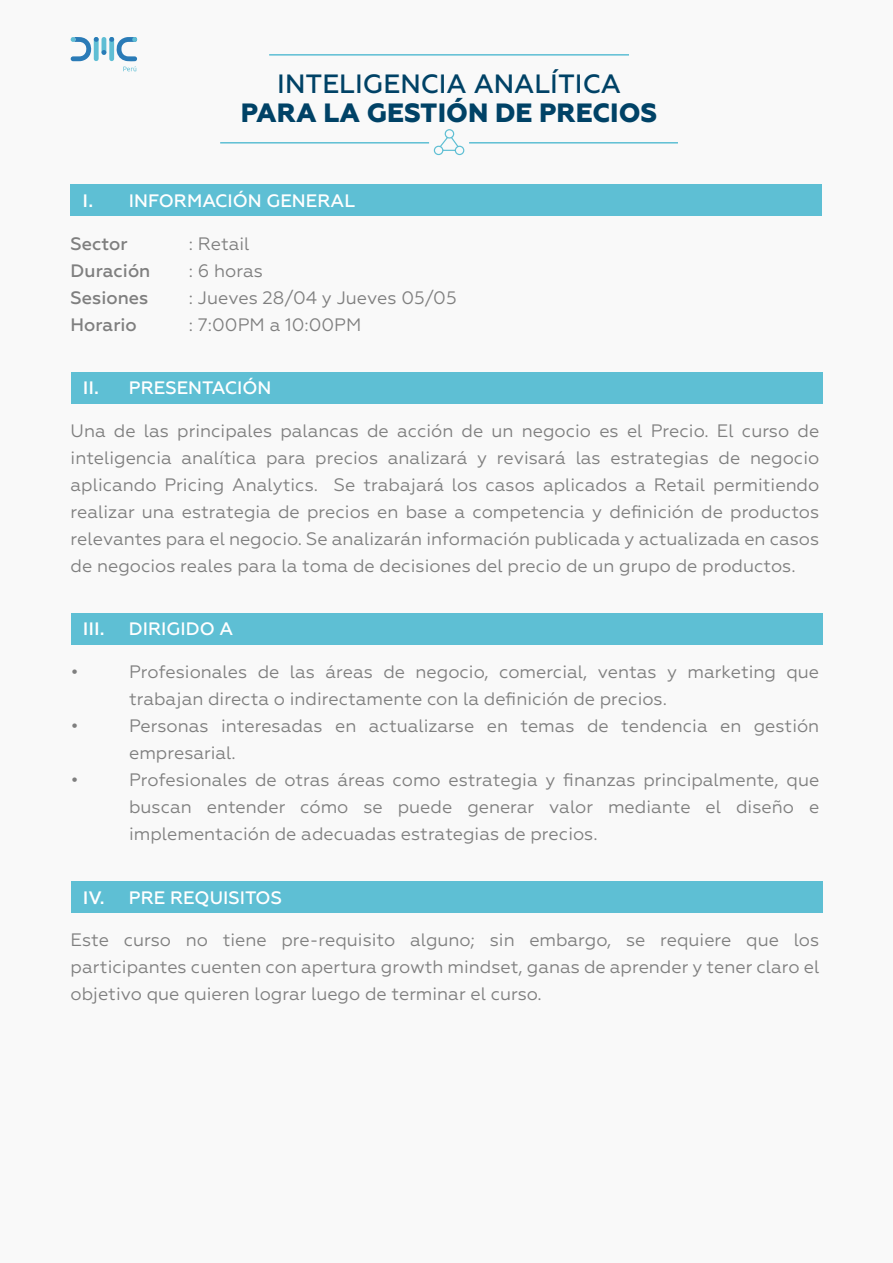
<style>
.page{position:relative;width:893px;height:1263px;background:#f9f9f9}
.page>*{position:absolute;margin:0;border:0;box-sizing:border-box;transform-origin:0 0}
.t1{font:800 26.4px "Geometria";color:#004266}
.t2{font:500 26.4px "Geometria";color:#004266}
.t3{font:18px/27px "Geometria";color:#7f7f7f}
.t4{font:500 18px "Geometria";color:#fff}
.t5{font:500 18px/27px "Geometria";color:#7f7f7f}
.t6{font:500 18px "Gotham";color:#fff}
.t7{font:300 18px "Gotham";color:#7f7f7f}
.s1{font-family:"Gotham"}
</style>
<div class="page">
<div style="left:71px;top:184px;width:751px;height:32px;background:#5ebfd4"></div>
<div style="left:71px;top:613px;width:751px;height:31px;background:#5ebfd4"></div>
<div style="left:71px;top:372px;width:751px;height:31px;background:#5ebfd4"></div>
<div style="left:71px;top:881px;width:751px;height:32px;background:#5ebfd4"></div>
<svg style="left:70px;top:37px;width:68px;height:35px"></svg>
<hr style="left:269px;top:54px;width:360px;height:2px;background:#5ebfd4">
<hr style="left:220px;top:142px;width:209px;height:2px;background:#5ebfd4">
<hr style="left:469px;top:142px;width:209px;height:2px;background:#5ebfd4">
<svg style="left:433px;top:129px;width:32px;height:27px"></svg>
<h1 class="t2" style="left:277px;top:68px;width:345px">INTELIGENCIA ANALÍTICA</h1>
<h1 class="t1" style="left:241px;top:97px;width:418px">PARA LA GESTIÓN DE PRECIOS</h1>
<p class="t4" style="left:83px;top:190px;width:274px"><span class="s1">I.</span> INFORMACIÓN GENERAL</p>
<p class="t5" style="left:71px;top:230px;width:81px">Sector<br>Duración<br>Sesiones<br>Horario</p>
<p class="t3" style="left:189px;top:230px;width:269px">: Retail<br>: 6 horas<br>: Jueves 28/04 y Jueves 05/05 : 7:00PM a 10:00PM</p>
<p class="t4" style="left:83px;top:378px;width:190px"><span class="s1">II.</span> PRESENTACIÓN</p>
<p class="t3" style="left:71px;top:417px;width:750px;text-align:justify">Una de las principales palancas de acción de un negocio es el Precio. El curso de inteligencia analítica para precios analizará y revisará las estrategias de negocio aplicando Pricing Analytics. Se trabajará los casos aplicados a Retail permitiendo realizar una estrategia de precios en base a competencia y definición de productos relevantes para el negocio. Se analizarán información publicada y actualizada en casos de negocios reales para la toma de decisiones del precio de un grupo de productos.</p>
<p class="t6" style="left:83px;top:617px;width:23px">III.</p>
<p class="t4" style="left:129px;top:618px;width:106px">DIRIGIDO A</p>
<p class="t7" style="left:71px;top:662px;width:10px">•</p>
<p class="t7" style="left:71px;top:716px;width:10px">•</p>
<p class="t7" style="left:71px;top:770px;width:10px">•</p>
<p class="t3" style="left:129px;top:658px;width:692px">Profesionales de las áreas de negocio, comercial, ventas y marketing que trabajan directa o indirectamente con la definición de precios.<br>Personas interesadas en actualizarse en temas de tendencia en gestión empresarial.<br>Profesionales de otras áreas como estrategia y finanzas principalmente, que buscan entender cómo se puede generar valor mediante el diseño e implementación de adecuadas estrategias de precios.</p>
<p class="t4" style="left:83px;top:887px;width:201px"><span class="s1">IV.</span> PRE REQUISITOS</p>
<p class="t3" style="left:71px;top:927px;width:750px;text-align:justify">Este curso no tiene pre-requisito alguno; sin embargo, se requiere que los participantes cuenten con apertura growth mindset, ganas de aprender y tener claro el objetivo que quieren lograr luego de terminar el curso.</p>
</div>
